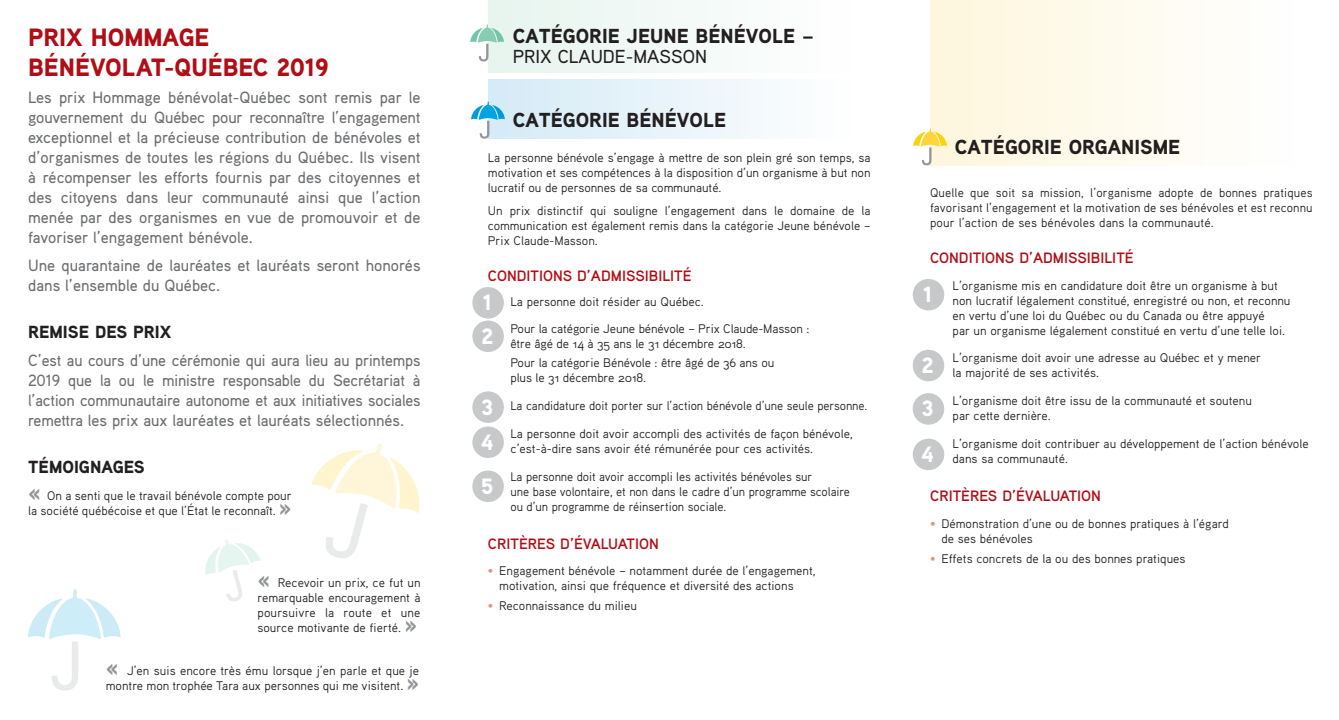
<style>
.page{position:relative;width:1339px;height:720px;background:#fff}
.page>*{position:absolute;margin:0;border:0;box-sizing:border-box;transform-origin:0 0}
.Titre{font:900 25px/30px "Aaux Pro";color:#b00d15}
.t1{font:900 22.12px "Aaux Pro";color:#fff}
.t2{font:900 20.25px "Aaux Pro";color:#231f20}
.t3{font:500 18.75px "Aaux Pro";color:#231f20}
.Titre-2{font:900 17.5px "Aaux Pro";color:#231f20}
.Texte_Courant{font:500 16.25px/20px "Aaux Pro";color:#6c6d70;text-align:justify}
.Titre-3{font:700 15px "Aaux Pro";color:#b00d15}
.TexteCourant{font:12.5px/15px "Aaux Pro Regular OSF";color:#231f20}
.Texte_Courant-2{font:12.5px/15px "Aaux Pro Regular OSF";color:#231f20;text-align:justify}
.s1{font-family:"Aaux Pro";font-weight:900;font-size:22.5px;color:#939598}
.s2{color:#dc9780}
</style>
<div class="page">
<div style="left:488px;top:0;width:382px;height:73px;background:#f3faf7"></div>
<div style="left:488px;top:79px;width:382px;height:60px;background:linear-gradient(to right,#d4ebf7,#fff)"></div>
<div style="left:930px;top:0;width:382px;height:166px;background:linear-gradient(to right,#fef7dc,#feffff)"></div>
<svg style="left:470px;top:25px;width:34px;height:37px"></svg>
<svg style="left:471px;top:102px;width:34px;height:37px"></svg>
<svg style="left:913px;top:128px;width:34px;height:37px"></svg>
<svg style="left:205px;top:539px;width:56px;height:62px"></svg>
<svg style="left:28px;top:589px;width:92px;height:102px"></svg>
<svg style="left:311px;top:443px;width:109px;height:115px"></svg>
<div style="left:472px;top:287px;width:32px;height:32px;background:#c7c8ca;border-radius:50%"></div>
<div style="left:472px;top:321px;width:32px;height:31px;background:#c7c8ca;border-radius:50%"></div>
<div style="left:472px;top:391px;width:32px;height:32px;background:#c7c8ca;border-radius:50%"></div>
<div style="left:472px;top:426px;width:32px;height:32px;background:#c7c8ca;border-radius:50%"></div>
<div style="left:472px;top:471px;width:32px;height:31px;background:#c7c8ca;border-radius:50%"></div>
<div style="left:913px;top:279px;width:31px;height:31px;background:#c7c8ca;border-radius:50%"></div>
<div style="left:913px;top:350px;width:31px;height:31px;background:#c7c8ca;border-radius:50%"></div>
<div style="left:913px;top:393px;width:31px;height:32px;background:#c7c8ca;border-radius:50%"></div>
<div style="left:913px;top:439px;width:31px;height:31px;background:#c7c8ca;border-radius:50%"></div>
<p class="Titre" style="left:28px;top:21px;width:302px">PRIX HOMMAGE<br>BÉNÉVOLAT-QUÉBEC 2019</p>
<p class="Texte_Courant" style="left:28px;top:87px;width:394px">Les prix Hommage bénévolat-Québec sont remis par le gouvernement du Québec pour reconnaître l’engagement exceptionnel et la précieuse contribution de bénévoles et d’organismes de toutes les régions du Québec. Ils visent à récompenser les efforts fournis par des citoyennes et des citoyens dans leur communauté ainsi que l’action menée par des organismes en vue de promouvoir et de favoriser l’engagement bénévole.</p>
<p class="Texte_Courant" style="left:28px;top:255px;width:394px">Une quarantaine de lauréates et lauréats seront honorés dans l’ensemble du Québec.</p>
<p class="Titre-2" style="left:28px;top:321px;width:145px">REMISE DES PRIX</p>
<p class="Texte_Courant" style="left:28px;top:350px;width:394px">C’est au cours d’une cérémonie qui aura lieu au printemps 2019 que la ou le ministre responsable du Secrétariat à l’action communautaire autonome et aux initiatives sociales remettra les prix aux lauréates et lauréats sélectionnés.</p>
<p class="Titre-2" style="left:28px;top:456px;width:118px">TÉMOIGNAGES</p>
<p class="Texte_Courant-2" style="left:28px;top:488px;width:265px"><span class="s1">«</span> On a senti que le travail bénévole compte pour la société québécoise et que l’État le reconnaît. <span class="s1">»</span></p>
<p class="Texte_Courant-2" style="left:257px;top:575px;width:165px"><span class="s1">«</span> Recevoir un prix, ce fut un remarquable encouragement à poursuivre la route et une source motivante de fierté. <span class="s1">»</span></p>
<p class="Texte_Courant-2" style="left:106px;top:663px;width:315px"><span class="s1">«</span> J’en suis encore très ému lorsque j’en parle et que je montre mon trophée Tara aux personnes qui me visitent. <span class="s1">»</span></p>
<p class="t2" style="left:513px;top:23px;width:302px">CATÉGORIE JEUNE BÉNÉVOLE –</p>
<p class="t3" style="left:513px;top:45px;width:196px">PRIX CLAUDE-MASSON</p>
<p class="t2" style="left:513px;top:107px;width:215px">CATÉGORIE BÉNÉVOLE</p>
<p class="Texte_Courant-2" style="left:488px;top:150px;width:384px">La personne bénévole s’engage à mettre de son plein gré son temps, sa motivation et ses compétences à la disposition d’un organisme à but non lucratif ou de personnes de sa communauté.</p>
<p class="Texte_Courant-2" style="left:488px;top:202px;width:384px">Un prix distinctif qui souligne l’engagement dans le domaine de la communication est également remis dans la catégorie Jeune bénévole – Prix Claude-Masson.</p>
<p class="Titre-3" style="left:488px;top:266px;width:205px">CONDITIONS D’ADMISSIBILITÉ</p>
<p class="TexteCourant" style="left:510px;top:293px;width:195px">La personne doit résider au Québec.</p>
<p class="TexteCourant" style="left:510px;top:321px;width:300px">Pour la catégorie Jeune bénévole – Prix Claude-Masson : être âgé de 14 à 35 ans le 31 décembre 2018.</p>
<p class="TexteCourant" style="left:510px;top:355px;width:265px">Pour la catégorie Bénévole : être âgé de 36 ans ou plus le 31 décembre 2018.</p>
<p class="TexteCourant" style="left:510px;top:398px;width:358px">La candidature doit porter sur l’action bénévole d’une seule personne.</p>
<p class="TexteCourant" style="left:510px;top:426px;width:344px">La personne doit avoir accompli des activités de façon bénévole, c’est-à-dire sans avoir été rémunérée pour ces activités.</p>
<p class="TexteCourant" style="left:510px;top:468px;width:341px">La personne doit avoir accompli les activités bénévoles sur<br>une base volontaire, et non dans le cadre d’un programme scolaire ou d’un programme de réinsertion sociale.</p>
<p class="Titre-3" style="left:488px;top:534px;width:172px">CRITÈRES D’ÉVALUATION</p>
<p class="TexteCourant" style="left:499px;top:563px;width:318px;text-indent:-11px"><span class="s2">•</span> Engagement bénévole – notamment durée de l’engagement, motivation, ainsi que fréquence et diversité des actions</p>
<p class="TexteCourant" style="left:488px;top:598px;width:151px"><span class="s2">•</span> Reconnaissance du milieu</p>
<p class="t1" style="left:483px;top:288px;width:11px">1</p>
<p class="t1" style="left:481px;top:322px;width:14px">2</p>
<p class="t1" style="left:481px;top:393px;width:14px">3</p>
<p class="t1" style="left:481px;top:428px;width:14px">4</p>
<p class="t1" style="left:481px;top:472px;width:14px">5</p>
<p class="t2" style="left:955px;top:134px;width:227px">CATÉGORIE ORGANISME</p>
<p class="Texte_Courant-2" style="left:930px;top:184px;width:384px">Quelle que soit sa mission, l’organisme adopte de bonnes pratiques favorisant l’engagement et la motivation de ses bénévoles et est reconnu pour l’action de ses bénévoles dans la communauté.</p>
<p class="Titre-3" style="left:930px;top:249px;width:205px">CONDITIONS D’ADMISSIBILITÉ</p>
<p class="TexteCourant" style="left:952px;top:277px;width:339px">L’organisme mis en candidature doit être un organisme à but non lucratif légalement constitué, enregistré ou non, et reconnu en vertu d’une loi du Québec ou du Canada ou être appuyé<br>par un organisme légalement constitué en vertu d’une telle loi.</p>
<p class="TexteCourant" style="left:952px;top:350px;width:310px">L’organisme doit avoir une adresse au Québec et y mener la majorité de ses activités.</p>
<p class="TexteCourant" style="left:952px;top:393px;width:301px">L’organisme doit être issu de la communauté et soutenu par cette dernière.</p>
<p class="TexteCourant" style="left:952px;top:436px;width:358px">L’organisme doit contribuer au développement de l’action bénévole dans sa communauté.</p>
<p class="Titre-3" style="left:930px;top:486px;width:172px">CRITÈRES D’ÉVALUATION</p>
<p class="TexteCourant" style="left:941px;top:515px;width:289px;text-indent:-11px"><span class="s2">•</span> Démonstration d’une ou de bonnes pratiques à l’égard de ses bénévoles</p>
<p class="TexteCourant" style="left:930px;top:550px;width:257px"><span class="s2">•</span> Effets concrets de la ou des bonnes pratiques</p>
<p class="t1" style="left:923px;top:280px;width:11px">1</p>
<p class="t1" style="left:921px;top:351px;width:14px">2</p>
<p class="t1" style="left:921px;top:394px;width:14px">3</p>
<p class="t1" style="left:921px;top:440px;width:14px">4</p>
</div>
